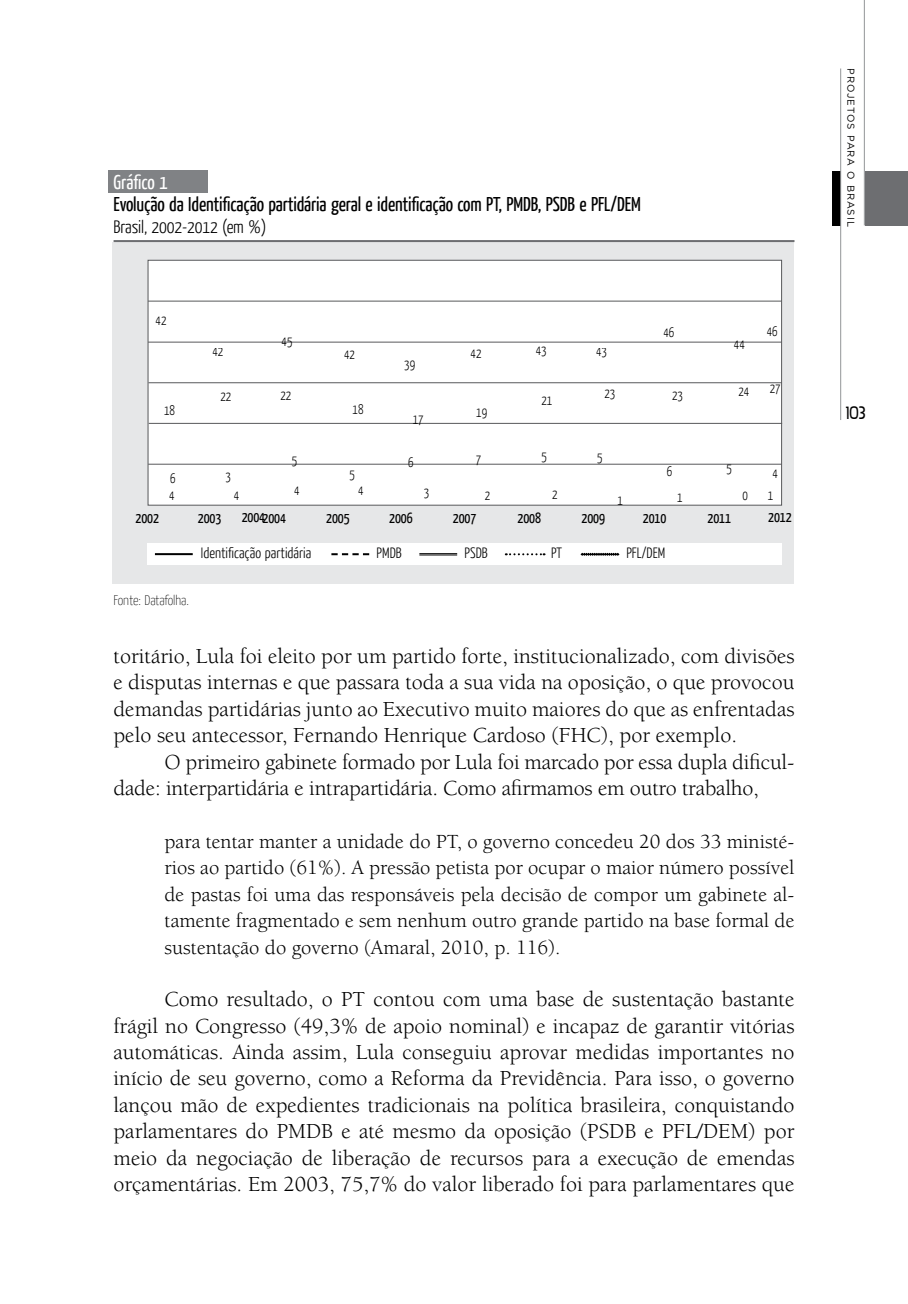
<style>
.page{position:relative;width:908px;height:1304px;background:#fff}
.page>*{position:absolute;margin:0;border:0;box-sizing:border-box;transform-origin:0 0}
.t1{font:24px "Pakenham";color:#000}
.t2{font:22px/26.4px "Berkeley";letter-spacing:-.01em;color:#000;text-align:justify}
.t3{font:20.6px/26.4px "Berkeley";color:#000;text-align:justify}
.t4{font:20px "Yanone Kaffeesatz";letter-spacing:-.01em;color:#000}
.t5{font:20px "Yanone Kaffeesatz";color:#fff}
.t6{font:300 18px "Yanone Kaffeesatz";letter-spacing:-.01em;color:#000}
.t7{font:15px "Yanone Kaffeesatz";letter-spacing:-.01em;color:#000;scale:.95 1}
.t8{font:300 15px "Yanone Kaffeesatz";color:#000}
.t9{font:300 14px/17px "Yanone Kaffeesatz";color:#000;scale:.9 1}
.t10{font:100 14px "Yanone Kaffeesatz";letter-spacing:-.005em;color:#000}
.t11{font:9.8px "Gotham";letter-spacing:.1em;color:#000}
</style>
<div class="page">
<div style="left:864px;top:171px;width:43px;height:55px;background:#6d6e71"></div>
<hr style="left:863px;top:0;width:1px;height:225px;background:#939598">
<div style="left:832px;top:171px;width:8px;height:55px;background:#000"></div>
<hr style="left:840px;top:69px;width:1px;height:351px;background:#939598">
<div style="left:113px;top:242px;width:680px;height:342px;background:#e6e7e8"></div>
<div style="left:148px;top:260px;width:633px;height:245px;background:#fff;border:1px solid #58595b"></div>
<hr style="left:148px;top:382px;width:633px;height:1px;background:#58595b">
<hr style="left:148px;top:464px;width:633px;height:1px;background:#58595b">
<hr style="left:149px;top:423px;width:632px;height:1px;background:#58595b">
<hr style="left:148px;top:301px;width:633px;height:1px;background:#58595b">
<div style="left:147px;top:543px;width:634px;height:21px;background:#fff"></div>
<hr style="left:155px;top:553px;width:38px;height:2px;background:#000">
<svg style="left:331px;top:553px;width:38px;height:2px"></svg>
<hr style="left:419px;top:553px;width:38px;height:1px;background:#000">
<hr style="left:419px;top:555px;width:38px;height:1px;background:#000">
<div style="left:108px;top:170px;width:99px;height:22px;background:#808285"></div>
<hr style="left:113px;top:240px;width:681px;height:2px;background:#6d6e71">
<hr style="left:148px;top:342px;width:633px;height:1px;background:#58595b">
<svg style="left:505px;top:553px;width:39px;height:2px"></svg>
<svg style="left:580px;top:553px;width:38px;height:2px"></svg>
<p class="t5" style="left:113px;top:169px;width:56px">Gráfico 1</p>
<p class="t4" style="left:113px;top:191px;width:440px">Evolução da Identificação partidária geral e identificação com PT, PMDB, PSDB</p>
<p class="t4" style="left:579px;top:191px;width:61px">e PFL/DEM</p>
<p class="t6" style="left:113px;top:215px;width:154px">Brasil, 2002-2012 (em %)</p>
<p class="t9" style="left:156px;top:312px;width:14px">42</p>
<p class="t9" style="left:164px;top:402px;width:14px">18</p>
<p class="t9" style="left:169px;top:469px;width:9px">6<br>4</p>
<p class="t9" style="left:212px;top:343px;width:14px">42</p>
<p class="t9" style="left:281px;top:333px;width:14px">45</p>
<p class="t9" style="left:220px;top:387px;width:14px">22</p>
<p class="t9" style="left:280px;top:386px;width:14px">22</p>
<p class="t9" style="left:225px;top:467px;width:8px">3</p>
<p class="t9" style="left:234px;top:487px;width:8px">4</p>
<p class="t9" style="left:291px;top:445px;width:10px;line-height:30.2px">5<br>4</p>
<p class="t9" style="left:663px;top:323px;width:14px">46</p>
<p class="t9" style="left:344px;top:345px;width:14px">42</p>
<p class="t9" style="left:404px;top:355px;width:14px">39</p>
<p class="t9" style="left:470px;top:344px;width:14px">42</p>
<p class="t9" style="left:535px;top:341px;width:14px">43</p>
<p class="t9" style="left:595px;top:343px;width:14px">43</p>
<p class="t9" style="left:352px;top:400px;width:14px">18</p>
<p class="t9" style="left:412px;top:410px;width:14px">17</p>
<p class="t9" style="left:476px;top:403px;width:14px">19</p>
<p class="t9" style="left:541px;top:391px;width:14px">21</p>
<p class="t9" style="left:604px;top:384px;width:14px">23</p>
<p class="t9" style="left:671px;top:386px;width:14px">23</p>
<p class="t9" style="left:349px;top:466px;width:8px">5</p>
<p class="t9" style="left:408px;top:453px;width:8px">6</p>
<p class="t9" style="left:475px;top:450px;width:8px">7</p>
<p class="t9" style="left:541px;top:447px;width:8px">5</p>
<p class="t9" style="left:596px;top:448px;width:8px">5</p>
<p class="t9" style="left:666px;top:462px;width:8px">6</p>
<p class="t9" style="left:358px;top:482px;width:8px">4</p>
<p class="t9" style="left:424px;top:484px;width:8px">3</p>
<p class="t9" style="left:484px;top:487px;width:8px">2</p>
<p class="t9" style="left:552px;top:485px;width:8px">2</p>
<p class="t9" style="left:617px;top:491px;width:8px">1</p>
<p class="t9" style="left:677px;top:488px;width:8px">1</p>
<p class="t9" style="left:733px;top:335px;width:14px">44</p>
<p class="t9" style="left:766px;top:322px;width:14px">46</p>
<p class="t9" style="left:738px;top:382px;width:14px">24</p>
<p class="t9" style="left:769px;top:380px;width:14px">27</p>
<p class="t9" style="left:726px;top:459px;width:8px">5</p>
<p class="t9" style="left:742px;top:486px;width:8px">0</p>
<p class="t9" style="left:767px;top:462px;width:13px;line-height:22px;text-align:center">4<br>1</p>
<p class="t7" style="left:135px;top:508px;width:26px">2002</p>
<p class="t7" style="left:198px;top:508px;width:26px">2003</p>
<p class="t7" style="left:241px;top:508px;width:48px">20042004</p>
<p class="t7" style="left:326px;top:508px;width:26px">2005</p>
<p class="t7" style="left:389px;top:508px;width:26px">2006</p>
<p class="t7" style="left:452px;top:508px;width:26px">2007</p>
<p class="t7" style="left:517px;top:508px;width:26px">2008</p>
<p class="t7" style="left:581px;top:508px;width:26px">2009</p>
<p class="t7" style="left:642px;top:508px;width:26px">2010</p>
<p class="t7" style="left:707px;top:508px;width:26px">2011</p>
<p class="t7" style="left:768px;top:508px;width:26px">2012</p>
<p class="t8" style="left:201px;top:543px;width:112px">Identificação partidária</p>
<p class="t8" style="left:376px;top:543px;width:27px">PMDB</p>
<p class="t8" style="left:464px;top:543px;width:25px">PSDB</p>
<p class="t8" style="left:550px;top:543px;width:13px">PT</p>
<p class="t8" style="left:626px;top:543px;width:40px">PFL/DEM</p>
<p class="t10" style="left:113px;top:592px;width:77px">Fonte: Datafolha.</p>
<p class="t2" style="left:113px;top:643px;width:682px">toritário, Lula foi eleito por um partido forte, institucionalizado, com divisões e disputas internas e que passara toda a sua vida na oposição, o que provocou demandas partidárias junto ao Executivo muito maiores do que as enfrentadas pelo seu antecessor, Fernando Henrique Cardoso (FHC), por exemplo.</p>
<p class="t2" style="left:113px;top:749px;width:682px;text-indent:51px">O primeiro gabinete formado por Lula foi marcado por essa dupla dificul&shy;dade: interpartidária e intrapartidária. Como afirmamos em outro trabalho,</p>
<p class="t3" style="left:164px;top:829px;width:631px">para tentar manter a unidade do PT, o governo concedeu 20 dos 33 ministé&shy;rios ao partido (61%). A pressão petista por ocupar o maior número possível de pastas foi uma das responsáveis pela decisão de compor um gabinete al&shy;tamente fragmentado e sem nenhum outro grande partido na base formal de sustentação do governo (Amaral, 2010, p. 116).</p>
<p class="t2" style="left:113px;top:987px;width:682px;text-indent:51px">Como resultado, o PT contou com uma base de sustentação bastante frágil no Congresso (49,3% de apoio nominal) e incapaz de garantir vitórias automáticas. Ainda assim, Lula conseguiu aprovar medidas importantes no início de seu governo, como a Reforma da Previdência. Para isso, o governo lançou mão de expedientes tradicionais na política brasileira, conquistando parlamentares do PMDB e até mesmo da oposição (PSDB e PFL/DEM) por meio da negociação de liberação de recursos para a execução de emendas orçamentárias. Em 2003, 75,7% do valor liberado foi para parlamentares que</p>
<p class="t11" style="left:857px;top:68px;width:159px;rotate:90deg">Projetos para o Brasil</p>
<p class="t1" style="left:845px;top:404px;width:22px">103</p>
</div>
